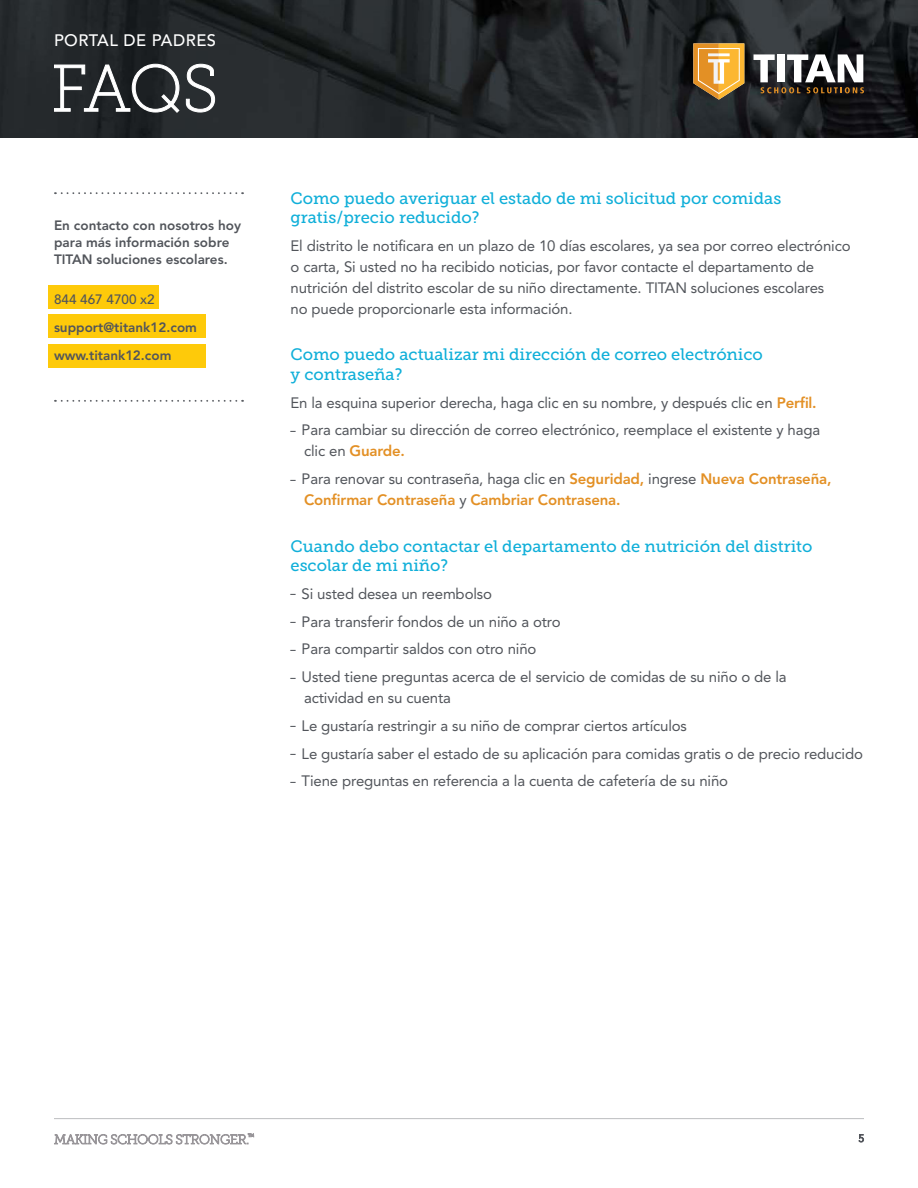
<style>
.page{position:relative;width:918px;height:1188px;background:#fff}
.page>*{position:absolute;margin:0;border:0;box-sizing:border-box;transform-origin:0 0}
.t1{font:66px "Museo Slab 100";color:#fff}
.Question{font:16.5px/19.5px "Museo Slab 500";color:#10afd9}
.t2{font:500 16.5px "Avenir";letter-spacing:.03em;color:#fff}
.Body_Copy{font:15px/21px "Avenir";letter-spacing:-.01em;color:#52555b}
.Body_Copy-2{font:800 15px/21px "Avenir";letter-spacing:-.01em;color:#e39025}
.t3{font:800 13.5px/17.2px "Avenir";color:#52555b}
.t4{font:500 13.5px "Avenir";color:#52555b}
.s1{font-weight:800;color:#e39025}
.s2{font-weight:800;font-size:10.5px}
.s3{font-size:10.5px;color:#52555b}
.s4{font-weight:400;color:#52555b}
</style>
<div class="page">
<img style="left:0;top:0;width:918px;height:137px">
<svg style="left:693px;top:43px;width:51px;height:57px;background:#d29f4f"></svg>
<svg style="left:754px;top:54px;width:110px;height:39px"></svg>
<svg style="left:54px;top:64px;width:125px;height:49px;background:#3d4143"></svg>
<svg style="left:186px;top:64px;width:29px;height:48px"></svg>
<svg style="left:859px;top:1134px;width:5px;height:8px"></svg>
<svg style="left:54px;top:1133px;width:200px;height:11px"></svg>
<hr style="left:54px;top:1118px;width:810px;height:1px;background:#bcbdc0">
<svg style="left:55px;top:400px;width:181px;height:2px"></svg>
<svg style="left:55px;top:192px;width:181px;height:2px"></svg>
<div style="left:48px;top:314px;width:158px;height:24px;background:#feca0a"></div>
<div style="left:48px;top:344px;width:158px;height:24px;background:#feca0a"></div>
<div style="left:48px;top:285px;width:111px;height:24px;background:#feca0a"></div>
<p class="t2" style="left:54px;top:30px;width:164px">PORTAL DE PADRES</p>
<h1 class="t1" style="left:51px;top:53px;width:169px">FAQS</h1>
<p class="t3" style="left:54px;top:217px;width:189px">En contacto con nosotros hoy para más información sobre<br>TITAN soluciones escolares.</p>
<p class="t4" style="left:54px;top:292px;width:102px">844 467 4700 x2</p>
<p class="t3" style="left:54px;top:319px;width:145px">support@titank12.com</p>
<p class="t3" style="left:54px;top:347px;width:119px">www.titank12.com</p>
<p class="Question" style="left:291px;top:188px;width:492px">Como puedo averiguar el estado de mi solicitud por comidas gratis/precio reducido?</p>
<p class="Body_Copy" style="left:291px;top:235px;width:562px">El distrito le notificara en un plazo de 10 días escolares, ya sea por correo electrónico o carta, Si usted no ha recibido noticias, por favor contacte el departamento de nutrición del distrito escolar de su niño directamente. TITAN soluciones escolares<br>no puede proporcionarle esta información.</p>
<p class="Question" style="left:291px;top:345px;width:474px">Como puedo actualizar mi dirección de correo electrónico y contraseña?</p>
<p class="Body_Copy" style="left:291px;top:392px;width:528px">En la esquina superior derecha, haga clic en su nombre, y después clic en <span class="s1">Perfil.</span></p>
<p class="Body_Copy" style="left:304px;top:420px;width:518px;text-indent:-14px"><span class="s2">–</span> Para cambiar su dirección de correo electrónico, reemplace el existente y haga clic en <span class="s1">Guarde.</span></p>
<p class="Body_Copy-2" style="left:304px;top:468px;width:529px;text-indent:-14px"><span class="s3">–</span> <span class="s4">Para renovar su contraseña, haga clic en</span> Seguridad, <span class="s4">ingrese</span> Nueva Contraseña,<br>Confirmar Contraseña <span class="s4">y</span> Cambriar Contrasena.</p>
<p class="Question" style="left:291px;top:536px;width:523px">Cuando debo contactar el departamento de nutrición del distrito escolar de mi niño?</p>
<p class="Body_Copy" style="left:291px;top:583px;width:203px"><span class="s2">–</span> Si usted desea un reembolso</p>
<p class="Body_Copy" style="left:291px;top:611px;width:272px"><span class="s2">–</span> Para transferir fondos de un niño a otro</p>
<p class="Body_Copy" style="left:291px;top:639px;width:247px"><span class="s2">–</span> Para compartir saldos con otro niño</p>
<p class="Body_Copy" style="left:304px;top:666px;width:484px;text-indent:-14px"><span class="s2">–</span> Usted tiene preguntas acerca de el servicio de comidas de su niño o de la actividad en su cuenta</p>
<p class="Body_Copy" style="left:291px;top:715px;width:398px"><span class="s2">–</span> Le gustaría restringir a su niño de comprar ciertos artículos</p>
<p class="Body_Copy" style="left:291px;top:743px;width:574px"><span class="s2">–</span> Le gustaría saber el estado de su aplicación para comidas gratis o de precio reducido</p>
<p class="Body_Copy" style="left:291px;top:771px;width:439px"><span class="s2">–</span> Tiene preguntas en referencia a la cuenta de cafetería de su niño</p>
</div>
